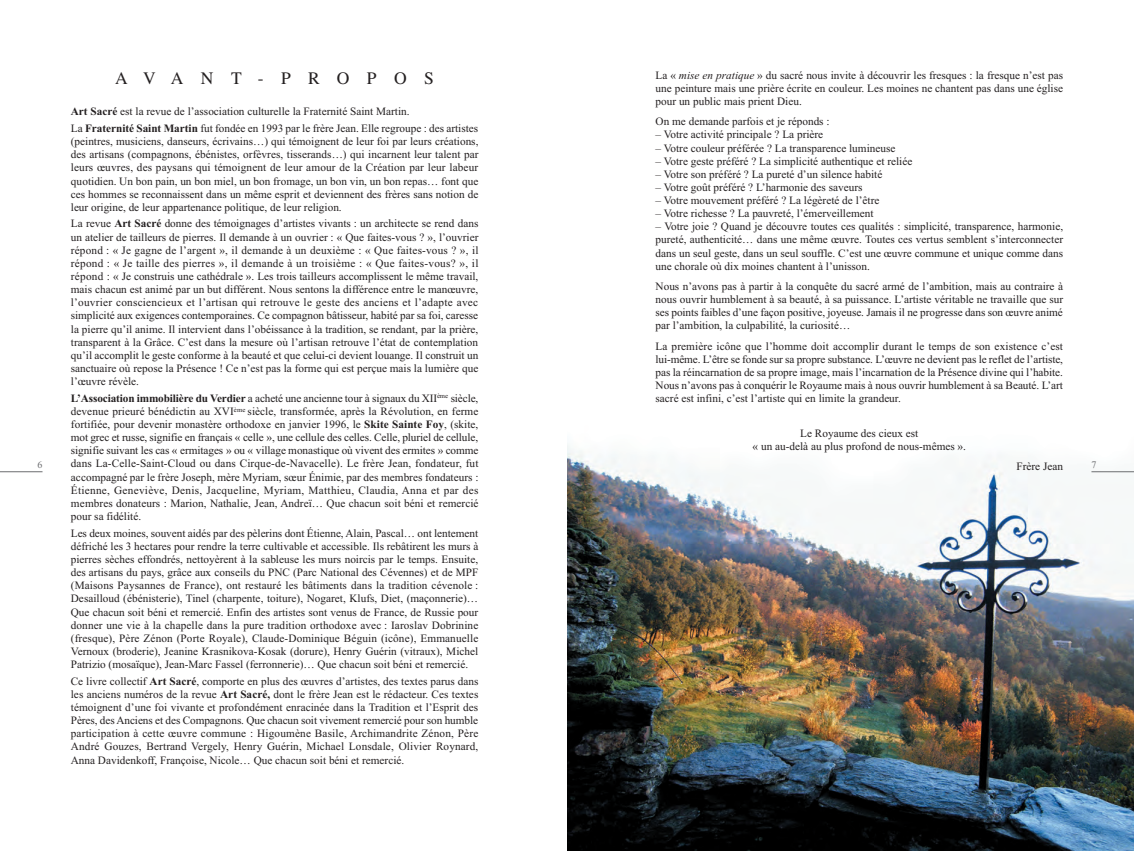
<style>
.page{position:relative;width:1134px;height:851px;background:#fff}
.page>*{position:absolute;margin:0;border:0;box-sizing:border-box;transform-origin:0 0}
.t1{font:17.5px "Times";letter-spacing:1em;color:#231f20}
.t2{font:11.25px/13.1px "Times New Roman";color:#231f20;text-align:justify}
.t3{font:10px "Times New Roman";color:#6c6d70}
.s1{font-style:italic}
.s2{font-weight:700}
</style>
<div class="page">
<img style="left:567px;top:444px;width:567px;height:406px">
<hr style="left:0;top:471px;width:43px;height:1px;background:#6c6d70">
<hr style="left:1091px;top:471px;width:43px;height:1px;background:#6c6d70">
<p class="t2" style="left:656px;top:68px;width:409px">La « <span class="s1">mise en pratique</span> » du sacré nous invite à découvrir les fresques : la fresque n’est pas une peinture mais une prière écrite en couleur. Les moines ne chantent pas dans une église pour un public mais prient Dieu.</p>
<p class="t2" style="left:656px;top:115px;width:176px">On me demande parfois et je réponds :</p>
<p class="t2" style="left:656px;top:128px;width:169px">– Votre activité principale ? La prière</p>
<p class="t2" style="left:656px;top:141px;width:241px">– Votre couleur préférée ? La transparence lumineuse</p>
<p class="t2" style="left:656px;top:154px;width:258px">– Votre geste préféré ? La simplicité authentique et reliée</p>
<p class="t2" style="left:656px;top:167px;width:228px">– Votre son préféré ? La pureté d’un silence habité</p>
<p class="t2" style="left:656px;top:180px;width:208px">– Votre goût préféré ? L’harmonie des saveurs</p>
<p class="t2" style="left:656px;top:193px;width:225px">– Votre mouvement préféré ? La légèreté de l’être</p>
<p class="t2" style="left:656px;top:207px;width:219px">– Votre richesse ? La pauvreté, l’émerveillement</p>
<p class="t2" style="left:656px;top:220px;width:409px">– Votre joie ? Quand je découvre toutes ces qualités : simplicité, transparence, harmonie, pureté, authenticité… dans une même œuvre. Toutes ces vertus semblent s’interconnecter dans un seul geste, dans un seul souffle. C’est une œuvre commune et unique comme dans une chorale où dix moines chantent à l’unisson.</p>
<p class="t2" style="left:656px;top:279px;width:409px">Nous n’avons pas à partir à la conquête du sacré armé de l’ambition, mais au contraire à nous ouvrir humblement à sa beauté, à sa puissance. L’artiste véritable ne travaille que sur ses points faibles d’une façon positive, joyeuse. Jamais il ne progresse dans son œuvre animé par l’ambition, la culpabilité, la curiosité…</p>
<p class="t2" style="left:656px;top:339px;width:409px">La première icône que l’homme doit accomplir durant le temps de son existence c’est lui-même. L’être se fonde sur sa propre substance. L’œuvre ne devient pas le reflet de l’artiste, pas la réincarnation de sa propre image, mais l’incarnation de la Présence divine qui l’habite.<br>Nous n’avons pas à conquérir le royaume mais à nous ouvrir humblement à sa Beauté. L’art sacré est infini, c’est l’artiste qui en limite la grandeur.</p>
<p class="t2" style="left:753px;top:426px;width:215px;text-align:center">Le royaume des cieux est<br>« un au-delà au plus profond de nous-mêmes ».</p>
<h1 class="t1" style="left:115px;top:72px;width:320px">AVANT-PROPOS</h1>
<p class="t2" style="left:71px;top:103px;width:409px;line-height:16.6px"><span class="s2">Art Sacré</span> est la revue de l’association culturelle la Fraternité Saint Martin.<br>La <span class="s2">Fraternité Saint Martin</span> fut fondée en 1993 par le frère Jean. Elle regroupe : des artistes</p>
<p class="t2" style="left:71px;top:135px;width:409px">(peintres, musiciens, danseurs, écrivains…) qui témoignent de leur foi par leurs créations, des artisans (compagnons, ébénistes, orfèvres, tisserands…) qui incarnent leur talent par leurs œuvres, des paysans qui témoignent de leur amour de la Création par leur labeur quotidien. Un bon pain, un bon miel, un bon fromage, un bon vin, un bon repas… font que ces hommes se reconnaissent dans un même esprit et deviennent des frères sans notion de leur origine, de leur appartenance politique, de leur religion.</p>
<p class="t2" style="left:71px;top:217px;width:409px">La revue <span class="s2">Art Sacré</span> donne des témoignages d’artistes vivants : un architecte se rend dans un atelier de tailleurs de pierres. Il demande à un ouvrier : « Que faites-vous ? », l’ouvrier répond : « Je gagne de l’argent », il demande à un deuxième : « Que faites-vous ? », il répond : « Je taille des pierres », il demande à un troisième : « Que faites-vous? », il répond : « Je construis une cathédrale ». Les trois tailleurs accomplissent le même travail, mais chacun est animé par un but différent. Nous sentons la différence entre le manœuvre, l’ouvrier consciencieux et l’artisan qui retrouve le geste des anciens et l’adapte avec simplicité aux exigences contemporaines. Ce compagnon bâtisseur, habité par sa foi, caresse la pierre qu’il anime. Il intervient dans l’obéissance à la tradition, se rendant, par la prière, transparent à la Grâce. C’est dans la mesure où l’artisan retrouve l’état de contemplation qu’il accomplit le geste conforme à la beauté et que celui-ci devient louange. Il construit un sanctuaire où repose la Présence ! Ce n’est pas la forme qui est perçue mais la lumière que l’œuvre révèle.</p>
<p class="t2" style="left:71px;top:391px;width:409px"><span class="s2">L’Association immobilière du Verdier</span> a acheté une ancienne tour à signaux du XII<sup>ème</sup> siècle, devenue prieuré bénédictin au XVI<sup>ème</sup> siècle, transformée, après la révolution, en ferme fortifiée, pour devenir monastère orthodoxe en janvier 1996, le <span class="s2">Skite Sainte Foy</span>, (skite, mot grec et russe, signifie en français « celle », une cellule des celles. Celle, pluriel de cellule, signifie suivant les cas « ermitages » ou « village monastique où vivent des ermites » comme dans La-Celle-Saint-Cloud ou dans Cirque-de-Navacelle). Le frère Jean, fondateur, fut accompagné par le frère Joseph, mère Myriam, sœur Énimie, par des membres fondateurs :<br>Étienne, Geneviève, Denis, Jacqueline, Myriam, Matthieu, Claudia, Anna et par des membres donateurs : Marion, Nathalie, Jean, Andreï… Que chacun soit béni et remercié pour sa fidélité.</p>
<p class="t2" style="left:71px;top:526px;width:409px">Les deux moines, souvent aidés par des pèlerins dont Étienne, Alain, Pascal… ont lentement défriché les 3 hectares pour rendre la terre cultivable et accessible. Ils rebâtirent les murs à pierres sèches effondrés, nettoyèrent à la sableuse les murs noircis par le temps. Ensuite, des artisans du pays, grâce aux conseils du PNC (Parc National des Cévennes) et de MPF (Maisons Paysannes de France), ont restauré les bâtiments dans la tradition cévenole :<br>Desailloud (ébénisterie), Tinel (charpente, toiture), Nogaret, Klufs, Diet, (maçonnerie)… Que chacun soit béni et remercié. Enfin des artistes sont venus de France, de russie pour donner une vie à la chapelle dans la pure tradition orthodoxe avec : Iaroslav Dobrinine (fresque), Père Zénon (Porte royale), Claude-Dominique Béguin (icône), Emmanuelle Vernoux (broderie), Jeanine Krasnikova-Kosak (dorure), Henry Guérin (vitraux), Michel Patrizio (mosaïque), Jean-Marc Fassel (ferronnerie)… Que chacun soit béni et remercié.</p>
<p class="t2" style="left:71px;top:674px;width:409px">Ce livre collectif <span class="s2">Art Sacré</span>, comporte en plus des œuvres d’artistes, des textes parus dans les anciens numéros de la revue <span class="s2">Art Sacré,</span> dont le frère Jean est le rédacteur. Ces textes témoignent d’une foi vivante et profondément enracinée dans la Tradition et l’Esprit des Pères, des Anciens et des Compagnons. Que chacun soit vivement remercié pour son humble participation à cette œuvre commune : Higoumène Basile, Archimandrite Zénon, Père André Gouzes, Bertrand Vergely, Henry Guérin, Michael Lonsdale, Olivier roynard, Anna Davidenkoff, Françoise, Nicole… Que chacun soit béni et remercié.</p>
<p class="t3" style="left:38px;top:458px;width:6px">6</p>
<p class="t2" style="left:1016px;top:459px;width:48px">Frère Jean</p>
<p class="t3" style="left:1091px;top:458px;width:6px">7</p>
</div>
